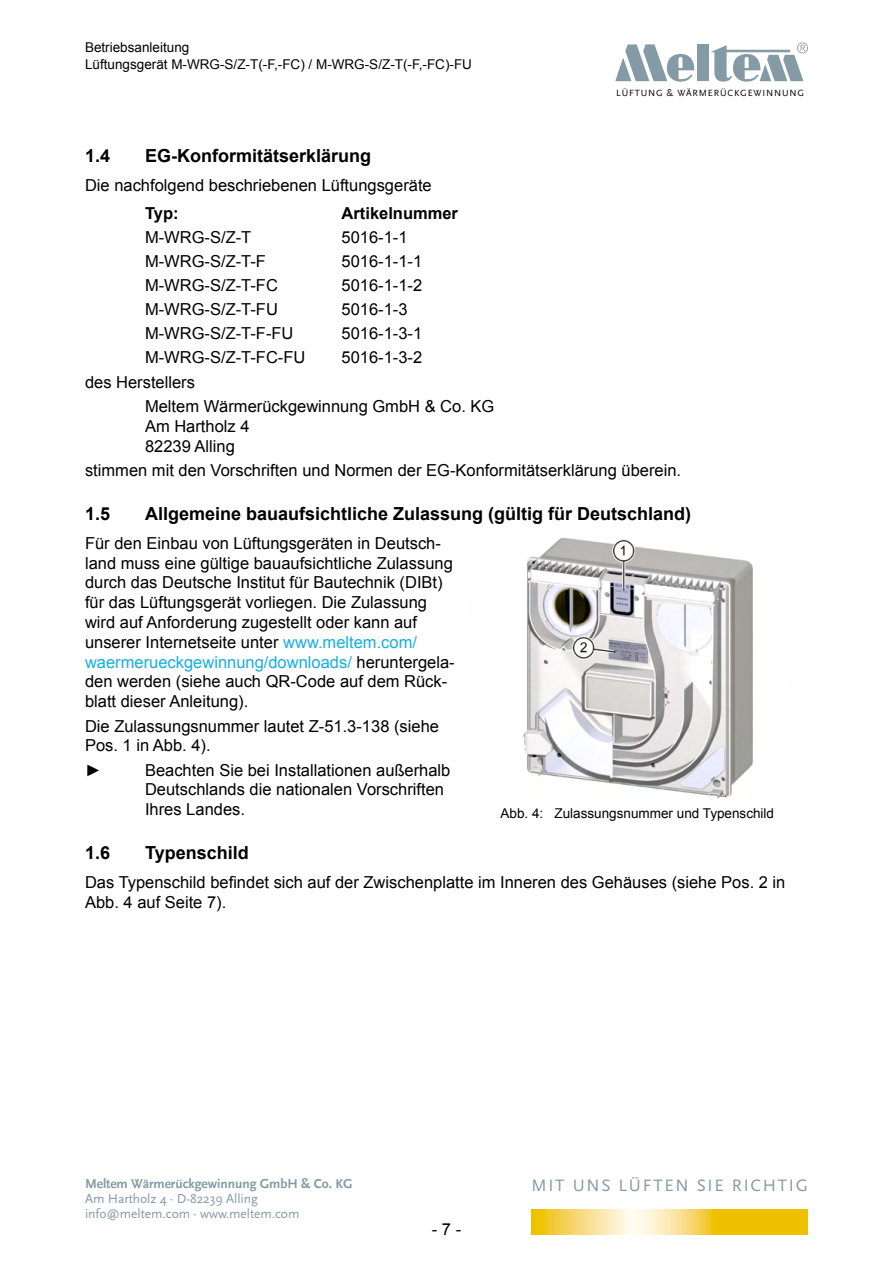
<style>
.page{position:relative;width:893px;height:1263px;background:#fff}
.page>*{position:absolute;margin:0;border:0;box-sizing:border-box;transform-origin:0 0}
.t1{font:700 18px "Arial";color:#000}
.t2{font:17.25px "Scala Sans";letter-spacing:.1em;color:#849aa5}
.t3{font:16.5px/19.8px "Arial";color:#000}
.t4{font:700 16.5px "Arial";color:#000}
.t5{font:13.5px/16.2px "Arial";color:#000}
.t6{font:13.5px/15px "Scala Sans";letter-spacing:-.005em;color:#849aa5}
.t7{font:700 13.5px "Scala Sans";letter-spacing:-.005em;color:#849aa5}
.t8{font:9.45px "Scala Sans";letter-spacing:.09em;color:#000}
.s1{color:#17aee0}
</style>
<div class="page">
<svg style="left:615px;top:44px;width:80px;height:38px"></svg>
<div style="left:697px;top:44px;width:12px;height:37px;background:#849aa5"></div>
<svg style="left:710px;top:43px;width:98px;height:39px"></svg>
<svg style="left:531px;top:1209px;width:277px;height:25px;background:#f5d45a"></svg>
<img style="left:522px;top:537px;width:231px;height:262px">
<p class="t5" style="left:85px;top:40px;width:388px">Betriebsanleitung<br>Lüftungsgerät M-WRG-S/Z-T(-F,-FC) / M-WRG-S/Z-T(-F,-FC)-FU</p>
<p class="t8" style="left:616px;top:87px;width:190px">LÜFTUNG &amp; WÄRMERÜCKGEWINNUNG</p>
<p class="t1" style="left:85px;top:144px;width:27px">1.4</p>
<p class="t1" style="left:145px;top:144px;width:228px">EG-Konformitätserklärung</p>
<p class="t3" style="left:85px;top:175px;width:348px">Die nachfolgend beschriebenen Lüftungsgeräte</p>
<p class="t4" style="left:145px;top:202px;width:35px">Typ:</p>
<p class="t4" style="left:342px;top:202px;width:118px">Artikelnummer</p>
<p class="t3" style="left:145px;top:228px;width:108px">M-WRG-S/Z-T</p>
<p class="t3" style="left:342px;top:228px;width:68px">5016-1-1</p>
<p class="t3" style="left:145px;top:252px;width:122px">M-WRG-S/Z-T-F</p>
<p class="t3" style="left:342px;top:252px;width:82px">5016-1-1-1</p>
<p class="t3" style="left:145px;top:276px;width:134px">M-WRG-S/Z-T-FC</p>
<p class="t3" style="left:342px;top:276px;width:82px">5016-1-1-2</p>
<p class="t3" style="left:145px;top:300px;width:134px">M-WRG-S/Z-T-FU</p>
<p class="t3" style="left:342px;top:300px;width:68px">5016-1-3</p>
<p class="t3" style="left:145px;top:324px;width:150px">M-WRG-S/Z-T-F-FU</p>
<p class="t3" style="left:342px;top:324px;width:82px">5016-1-3-1</p>
<p class="t3" style="left:145px;top:348px;width:162px">M-WRG-S/Z-T-FC-FU</p>
<p class="t3" style="left:342px;top:348px;width:82px">5016-1-3-2</p>
<p class="t3" style="left:145px;top:370px;width:351px;line-height:24.3px;text-indent:-60px">des Herstellers<br>Meltem Wärmerückgewinnung GmbH &amp; Co. KG</p>
<p class="t3" style="left:145px;top:416px;width:106px">Am Hartholz 4<br>82239 Alling</p>
<p class="t3" style="left:85px;top:460px;width:598px">stimmen mit den Vorschriften und Normen der EG-Konformitätserklärung überein.</p>
<p class="t1" style="left:85px;top:502px;width:27px">1.5</p>
<p class="t1" style="left:145px;top:502px;width:548px">Allgemeine bauaufsichtliche Zulassung (gültig für Deutschland)</p>
<p class="t3" style="left:85px;top:533px;width:371px">Für den Einbau von Lüftungsgeräten in Deutsch&shy;land muss eine gültige bauaufsichtliche Zulassung durch das Deutsche Institut für Bautechnik (DIBt) für das Lüftungsgerät vorliegen. Die Zulassung wird auf Anforderung zugestellt oder kann auf unserer Internetseite unter <span class="s1">www.meltem.com/ waermerueckgewinnung/downloads/</span> heruntergela&shy;den werden (siehe auch QR-Code auf dem Rück&shy;blatt dieser Anleitung).</p>
<p class="t3" style="left:85px;top:716px;width:355px">Die Zulassungsnummer lautet Z-51.3-138 (siehe<br>Pos. 1 in Abb. 4).</p>
<p class="t3" style="left:85px;top:760px;width:18px">►</p>
<p class="t3" style="left:145px;top:760px;width:307px">Beachten Sie bei Installationen außerhalb<br>Deutschlands die nationalen Vorschriften<br>Ihres Landes.</p>
<p class="t1" style="left:85px;top:841px;width:27px">1.6</p>
<p class="t1" style="left:145px;top:841px;width:105px">Typenschild</p>
<p class="t3" style="left:85px;top:872px;width:702px">Das Typenschild befindet sich auf der Zwischenplatte im Inneren des Gehäuses (siehe Pos. 2 in<br>Abb. 4 auf Seite 7).</p>
<p class="t5" style="left:500px;top:805px;width:275px">Abb. 4: Zulassungsnummer und Typenschild</p>
<p class="t7" style="left:85px;top:1176px;width:269px">Meltem Wärmerückgewinnung GmbH &amp; Co. KG</p>
<p class="t6" style="left:85px;top:1191px;width:216px">Am Hartholz 4 · D-82239 Alling info@meltem.com · www.meltem.com</p>
<p class="t3" style="left:432px;top:1219px;width:31px">- 7 -</p>
<p class="t2" style="left:531px;top:1175px;width:278px">MIT UNS LÜFTEN SIE RICHTIG</p>
</div>
